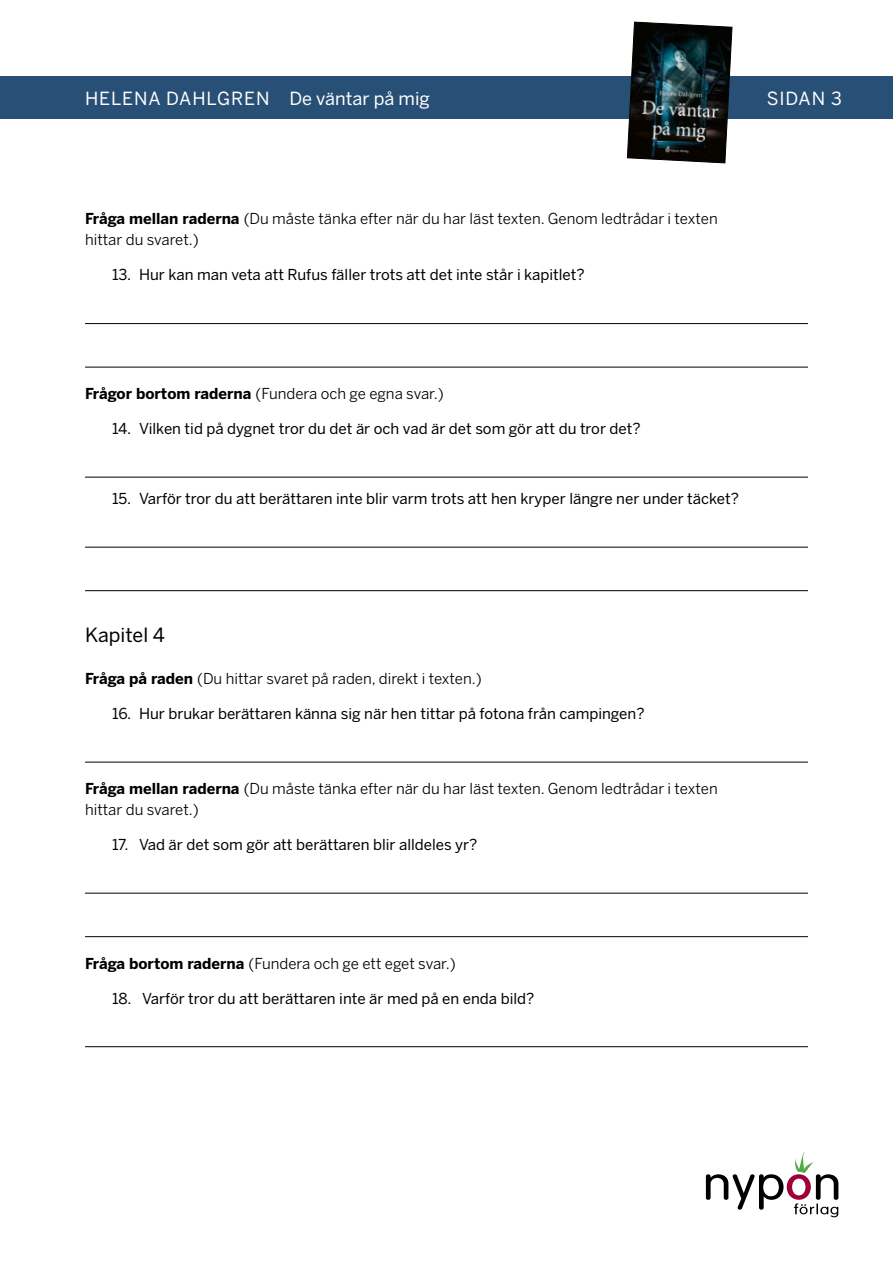
<style>
.page{position:relative;width:893px;height:1263px;background:#fff}
.page>*{position:absolute;margin:0;border:0;box-sizing:border-box;transform-origin:0 0}
.t1{font:19.5px "Benton Sans";color:#000}
.t2{font:18px "Benton Sans";letter-spacing:.015em;color:#fff}
.t3{font:18px "Benton Sans";letter-spacing:.05em;color:#fff}
.t4{font:15px "Benton Sans";color:#000}
.t5{font:15px/21px "Benton Sans";color:#000}
.s1{font-weight:700}
</style>
<div class="page">
<div style="left:0;top:77px;width:893px;height:42px;background:#284f75"></div>
<img style="left:627px;top:21px;width:106px;height:143px">
<svg style="left:706px;top:1152px;width:132px;height:65px"></svg>
<hr style="left:85px;top:323px;width:723px;height:1px;background:#000">
<hr style="left:85px;top:367px;width:723px;height:1px;background:#000">
<hr style="left:85px;top:477px;width:723px;height:1px;background:#000">
<hr style="left:85px;top:547px;width:723px;height:1px;background:#000">
<hr style="left:85px;top:590px;width:723px;height:1px;background:#000">
<hr style="left:85px;top:762px;width:723px;height:1px;background:#000">
<hr style="left:85px;top:893px;width:723px;height:1px;background:#000">
<hr style="left:85px;top:936px;width:723px;height:1px;background:#000">
<hr style="left:85px;top:1046px;width:723px;height:1px;background:#000">
<p class="t2" style="left:85px;top:87px;width:346px">HELENA DAHLGREN De väntar på mig</p>
<p class="t3" style="left:767px;top:87px;width:77px">SIDAN 3</p>
<p class="t5" style="left:85px;top:208px;width:634px"><span class="s1">Fråga mellan raderna</span> (Du måste tänka efter när du har läst texten. Genom ledtrådar i texten hittar du svaret.)</p>
<p class="t4" style="left:112px;top:266px;width:474px">13. Hur kan man veta att Rufus fäller trots att det inte står i kapitlet?</p>
<p class="t5" style="left:85px;top:383px;width:360px"><span class="s1">Frågor bortom raderna</span> (Fundera och ge egna svar.)</p>
<p class="t4" style="left:112px;top:419px;width:530px">14. Vilken tid på dygnet tror du det är och vad är det som gör att du tror det?</p>
<p class="t4" style="left:112px;top:489px;width:629px">15. Varför tror du att berättaren inte blir varm trots att hen kryper längre ner under täcket?</p>
<h1 class="t1" style="left:85px;top:623px;width:81px">Kapitel 4</h1>
<p class="t5" style="left:85px;top:668px;width:398px"><span class="s1">Fråga på raden</span> (Du hittar svaret på raden, direkt i texten.)</p>
<p class="t4" style="left:112px;top:704px;width:534px">16. Hur brukar berättaren känna sig när hen tittar på fotona från campingen?</p>
<p class="t5" style="left:85px;top:778px;width:634px"><span class="s1">Fråga mellan raderna</span> (Du måste tänka efter när du har läst texten. Genom ledtrådar i texten hittar du svaret.)</p>
<p class="t4" style="left:112px;top:835px;width:367px">17. Vad är det som gör att berättaren blir alldeles yr?</p>
<p class="t5" style="left:85px;top:953px;width:372px"><span class="s1">Fråga bortom raderna</span> (Fundera och ge ett eget svar.)</p>
<p class="t4" style="left:112px;top:989px;width:424px">18. Varför tror du att berättaren inte är med på en enda bild?</p>
</div>
